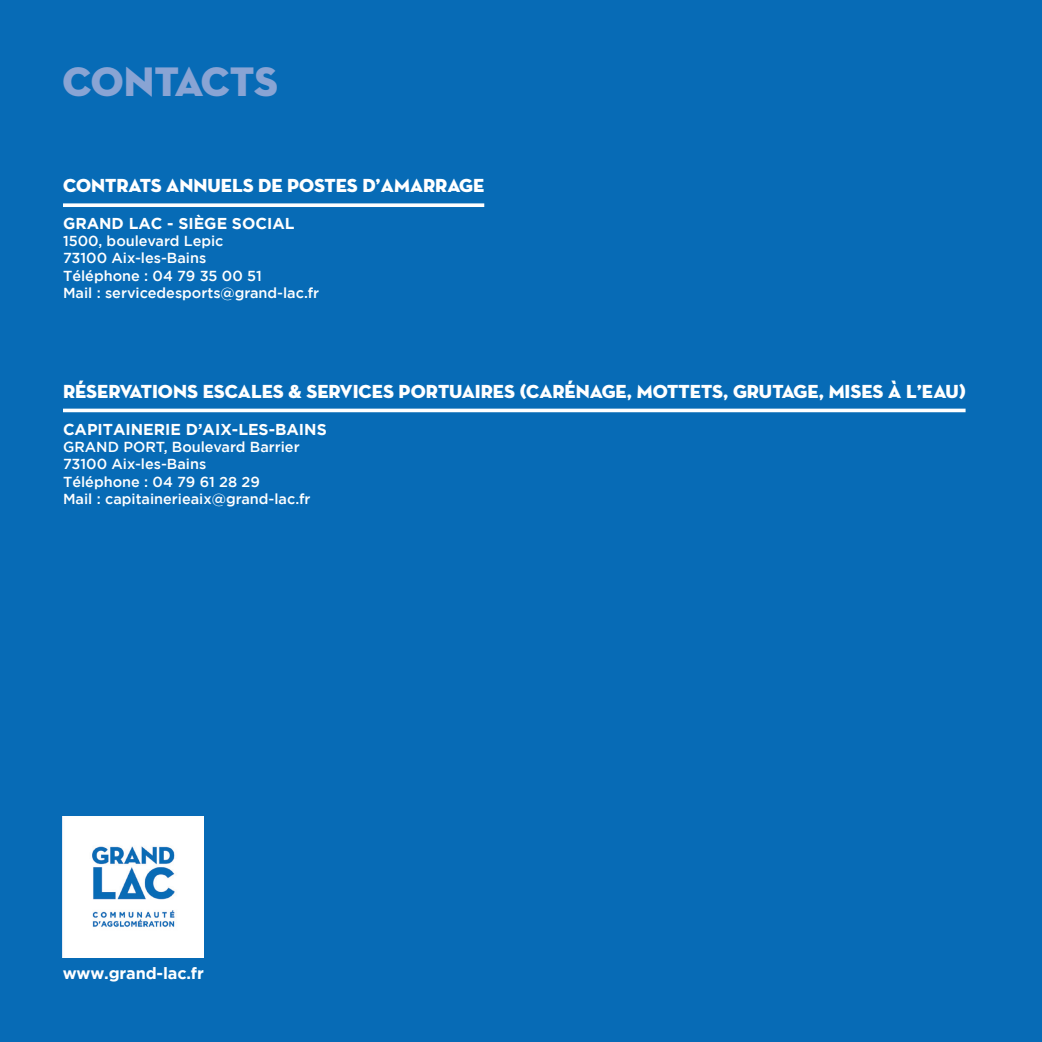
<style>
.page{position:relative;width:1042px;height:1042px;background:#076bb6}
.page>*{position:absolute;margin:0;border:0;box-sizing:border-box;transform-origin:0 0}
.t1{font:42px "Neutra Disp Titling";letter-spacing:-.01em;color:#89a4d4}
.t2{font:19.25px "Neutra Disp Titling";color:#fff}
.t3{font:700 16.28px "Gotham";letter-spacing:-.01em;color:#fff}
.t4{font:700 15.75px "Gotham";color:#fff}
.t5{font:500 14.53px/17.3px "Gotham";color:#fff}
</style>
<div class="page">
<img style="left:63px;top:816px;width:141px;height:141px">
<hr style="left:63px;top:409px;width:902px;height:3px;background:#fff">
<svg style="left:63px;top:203px;width:421px;height:4px;background:#e6f0f7"></svg>
<h1 class="t1" style="left:63px;top:55px;width:217px">CONTACTS</h1>
<h2 class="t2" style="left:63px;top:174px;width:423px">CONTRATS ANNUELS DE POSTES D’AMARRAGE</h2>
<p class="t4" style="left:63px;top:214px;width:233px">GRAND LAC - SIÈGE SOCIAL</p>
<p class="t5" style="left:63px;top:232px;width:258px">1500, boulevard Lepic<br>73100 Aix-les-Bains<br>Téléphone : 04 79 35 00 51<br>Mail : servicedesports@grand-lac.fr</p>
<h2 class="t2" style="left:63px;top:380px;width:904px">RÉSERVATIONS ESCALES &amp; SERVICES PORTUAIRES (CARÉNAGE, MOTTETS, GRUTAGE, MISES À L’EAU)</h2>
<p class="t4" style="left:63px;top:420px;width:265px">CAPITAINERIE D’AIX-LES-BAINS</p>
<p class="t5" style="left:63px;top:438px;width:249px">GRAND PORT, Boulevard Barrier<br>73100 Aix-les-Bains<br>Téléphone : 04 79 61 28 29<br>Mail : capitainerieaix@grand-lac.fr</p>
<p class="t3" style="left:63px;top:963px;width:143px">www.grand-lac.fr</p>
</div>
